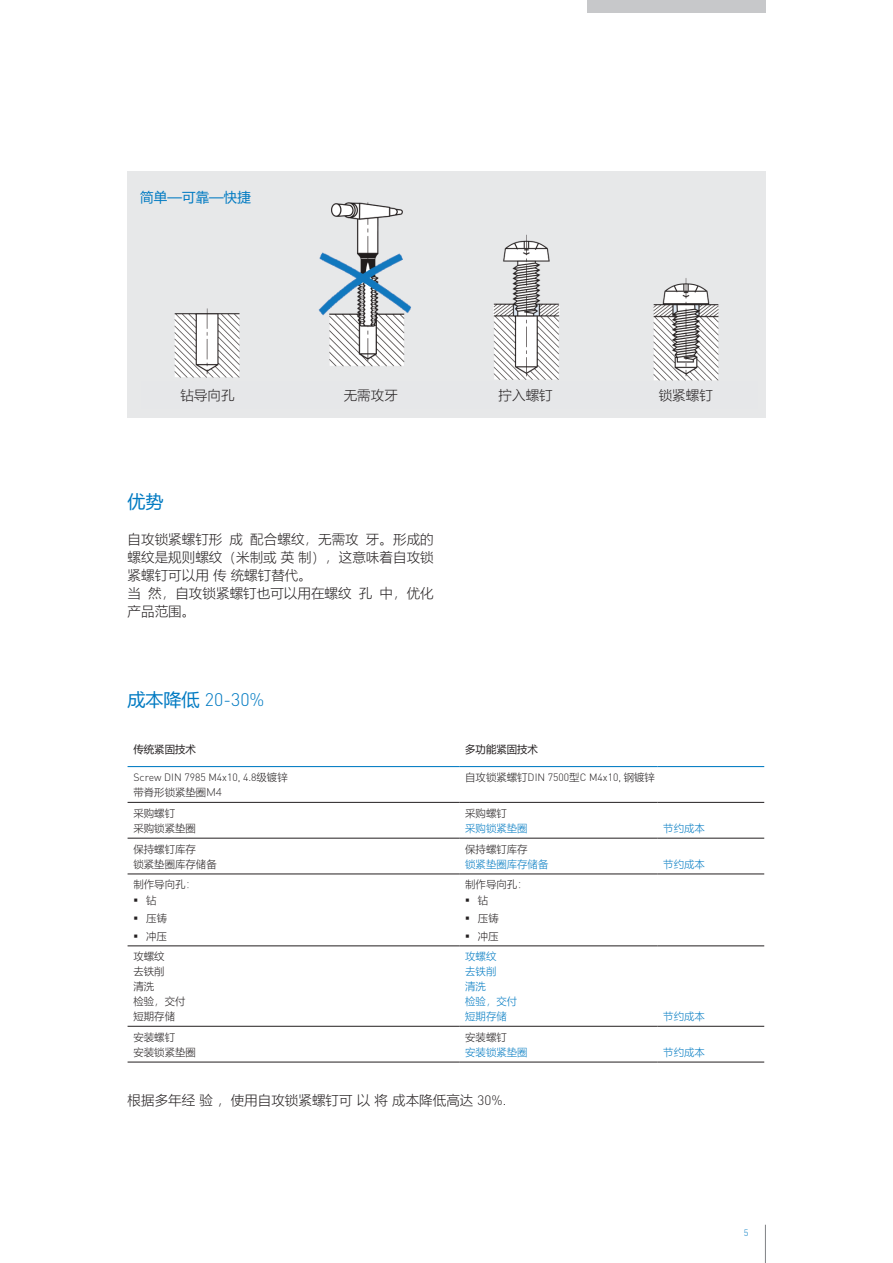
<style>
.page{position:relative;width:893px;height:1263px;background:#fff}
.page>*{position:absolute;margin:0;border:0;box-sizing:border-box;transform-origin:0 0}
.t1{font:300 18px "DINOT";color:#007ac2}
.t2{font:18px "Microsoft Ya Hei";color:#007ac2}
.t3{font:300 13.5px/18px "Microsoft Ya Hei";letter-spacing:.005em;color:#231f20}
.t4{font:13.5px "Microsoft Ya Hei";color:#007ac2}
.t5{font:300 10.5px/15px "Microsoft Ya Hei";color:#231f20}
.t6{font:300 10.5px/15px "Microsoft Ya Hei";color:#007ac2}
.t7{font:300 10.5px "DINOT";color:#231f20}
.t8{font:10.5px "Microsoft Ya Hei";color:#231f20}
.t9{font:300 9px "DINOT";color:#007ac2}
.s1{font-family:"Microsoft Ya Hei";font-weight:400}
.s2{font-family:"Microsoft Ya Hei"}
.s3{font-family:"DINOT"}
</style>
<div class="page">
<hr style="left:765px;top:1225px;width:1px;height:38px;background:#808285">
<div style="left:587px;top:0;width:178px;height:13px;background:#c7c8ca"></div>
<img style="left:128px;top:171px;width:637px;height:247px">
<div style="left:141px;top:382px;width:617px;height:27px;background:#e6e7e9"></div>
<hr style="left:128px;top:766px;width:331px;height:1px;background:#007ac2">
<hr style="left:459px;top:766px;width:198px;height:1px;background:#007ac2">
<hr style="left:657px;top:766px;width:107px;height:1px;background:#007ac2">
<hr style="left:128px;top:802px;width:331px;height:1px;background:#231f20">
<hr style="left:459px;top:802px;width:198px;height:1px;background:#231f20">
<hr style="left:657px;top:802px;width:107px;height:1px;background:#231f20">
<hr style="left:128px;top:838px;width:331px;height:1px;background:#231f20">
<hr style="left:459px;top:838px;width:198px;height:1px;background:#231f20">
<hr style="left:657px;top:838px;width:107px;height:1px;background:#231f20">
<hr style="left:128px;top:874px;width:331px;height:1px;background:#231f20">
<hr style="left:459px;top:874px;width:198px;height:1px;background:#231f20">
<hr style="left:657px;top:874px;width:107px;height:1px;background:#231f20">
<hr style="left:128px;top:946px;width:331px;height:1px;background:#231f20">
<hr style="left:459px;top:946px;width:198px;height:1px;background:#231f20">
<hr style="left:657px;top:946px;width:107px;height:1px;background:#231f20">
<hr style="left:128px;top:1026px;width:331px;height:1px;background:#231f20">
<hr style="left:459px;top:1026px;width:198px;height:1px;background:#231f20">
<hr style="left:657px;top:1026px;width:107px;height:1px;background:#231f20">
<hr style="left:128px;top:1062px;width:331px;height:1px;background:#231f20">
<hr style="left:459px;top:1062px;width:198px;height:1px;background:#231f20">
<hr style="left:657px;top:1062px;width:107px;height:1px;background:#231f20">
<p class="t4" style="left:140px;top:188px;width:112px">简单—可靠—快捷</p>
<p class="t3" style="left:180px;top:386px;width:56px">钻导向孔</p>
<p class="t3" style="left:344px;top:386px;width:56px">无需攻牙</p>
<p class="t3" style="left:499px;top:386px;width:56px">拧入螺钉</p>
<p class="t3" style="left:659px;top:386px;width:56px">锁紧螺钉</p>
<h1 class="t2" style="left:128px;top:489px;width:37px">优势</h1>
<p class="t3" style="left:128px;top:530px;width:308px">自攻锁紧螺钉形成配合螺纹，无需攻牙。形成的螺纹是规则螺纹（米制或英制），这意味着自攻锁紧螺钉可以用传统螺钉替代。<br>当然，自攻锁紧螺钉也可以用在螺纹孔中，优化产品范围。</p>
<h1 class="t1" style="left:128px;top:687px;width:138px"><span class="s1">成本降低</span> 20-30%</h1>
<p class="t8" style="left:134px;top:742px;width:64px">传统紧固技术</p>
<p class="t8" style="left:465px;top:742px;width:74px">多功能紧固技术</p>
<p class="t7" style="left:134px;top:770px;width:156px">Screw DIN 7985 M4x10, 4.8<span class="s2">级镀锌</span></p>
<p class="t5" style="left:134px;top:784px;width:90px">带脊形锁紧垫圈M4</p>
<p class="t7" style="left:465px;top:770px;width:191px"><span class="s2">自攻锁紧螺钉</span>DIN 7500<span class="s2">型</span>C M4x10, <span class="s2">钢镀锌</span></p>
<p class="t5" style="left:134px;top:805px;width:64px">采购螺钉<br>采购锁紧垫圈</p>
<p class="t5" style="left:465px;top:805px;width:43px">采购螺钉</p>
<p class="t6" style="left:465px;top:820px;width:64px">采购锁紧垫圈</p>
<p class="t6" style="left:663px;top:821px;width:43px">节约成本</p>
<p class="t5" style="left:134px;top:841px;width:85px">保持螺钉库存<br>锁紧垫圈库存储备</p>
<p class="t5" style="left:465px;top:841px;width:64px">保持螺钉库存</p>
<p class="t6" style="left:465px;top:856px;width:85px">锁紧垫圈库存储备</p>
<p class="t6" style="left:663px;top:856px;width:43px">节约成本</p>
<p class="t5" style="left:134px;top:877px;width:64px">制作导向孔：</p>
<p class="t5" style="left:134px;top:892px;width:25px">▪ 钻</p>
<p class="t5" style="left:134px;top:910px;width:35px">▪ 压铸</p>
<p class="t5" style="left:134px;top:928px;width:35px">▪ 冲压</p>
<p class="t5" style="left:465px;top:877px;width:64px">制作导向孔：</p>
<p class="t5" style="left:465px;top:892px;width:25px">▪ 钻</p>
<p class="t5" style="left:465px;top:910px;width:35px">▪ 压铸</p>
<p class="t5" style="left:465px;top:928px;width:35px">▪ 冲压</p>
<p class="t5" style="left:134px;top:949px;width:54px">攻螺纹<br>去铁削<br>清洗<br>检验，交付短期存储</p>
<p class="t6" style="left:465px;top:949px;width:54px">攻螺纹<br>去铁削<br>清洗<br>检验，交付短期存储</p>
<p class="t6" style="left:663px;top:1009px;width:43px">节约成本</p>
<p class="t5" style="left:134px;top:1029px;width:64px">安装螺钉<br>安装锁紧垫圈</p>
<p class="t5" style="left:465px;top:1029px;width:43px">安装螺钉</p>
<p class="t6" style="left:465px;top:1044px;width:64px">安装锁紧垫圈</p>
<p class="t6" style="left:663px;top:1044px;width:43px">节约成本</p>
<p class="t3" style="left:128px;top:1091px;width:380px">根据多年经验，使用自攻锁紧螺钉可以将成本降低高达 <span class="s3">30%.</span></p>
<p class="t9" style="left:744px;top:1227px;width:6px">5</p>
</div>
